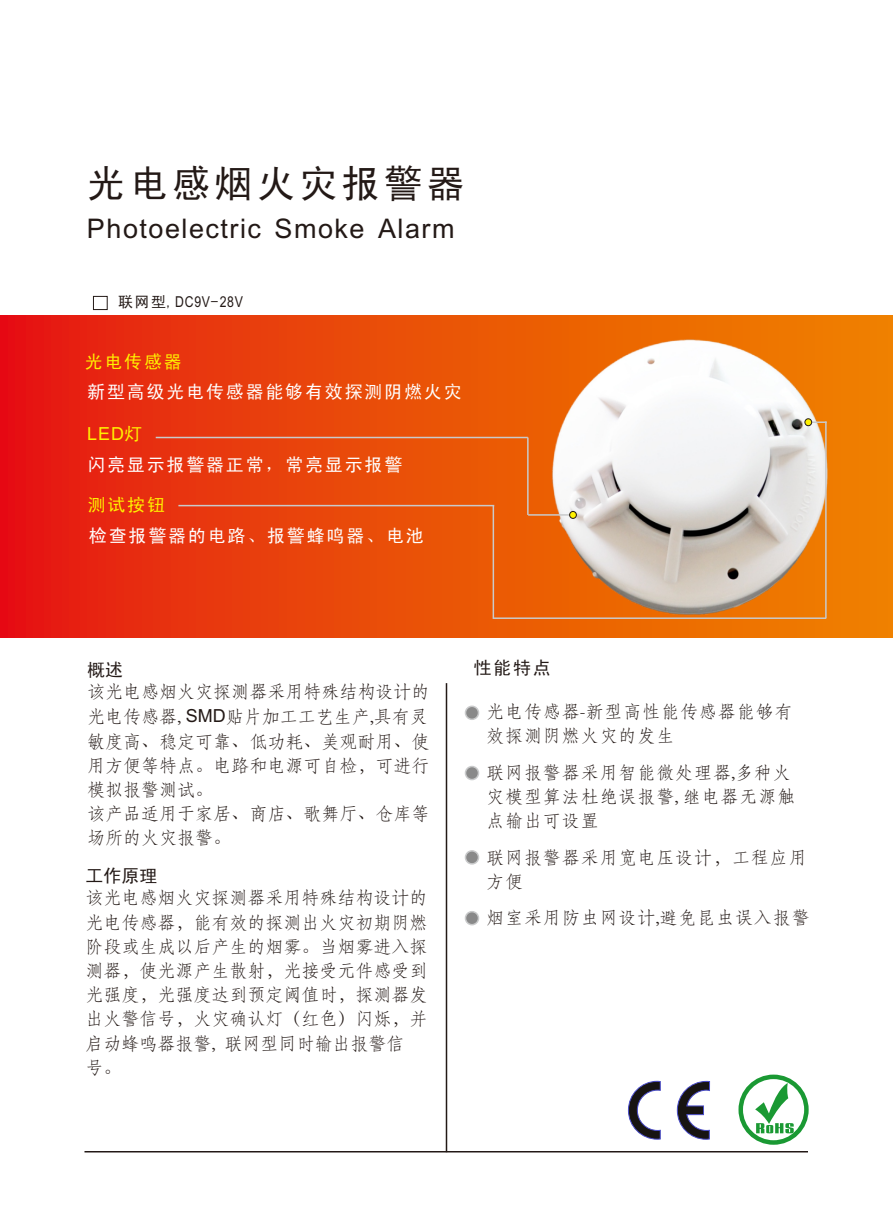
<style>
.page{position:relative;width:893px;height:1212px;background:#fff}
.page>*{position:absolute;margin:0;border:0;box-sizing:border-box;transform-origin:0 0}
.t1{font:38.55px "Sim Hei";letter-spacing:.1em;color:#231916}
.t2{font:27px "Arial";letter-spacing:.055em;color:#231916}
.t3{font:18px/24.2px "ST Fangsong";color:#231916}
.t4{font:18px/24.2px "ST Fangsong";letter-spacing:.05em;color:#231916}
.t5{font:18px "Sim Hei";letter-spacing:.1em;color:#fff}
.t6{font:18px "Sim Hei";color:#231916}
.t7{font:18px "Sim Hei";letter-spacing:.1em;color:#fff100}
.t8{font:18px "Arial";color:#fff100}
.t9{font:15px "Arial Narrow";letter-spacing:.045em;color:#231916}
.s1{font-family:"Sim Hei"}
.s2{font-family:"Arial"}
</style>
<div class="page">
<svg style="left:0;top:316px;width:893px;height:321px;background:#e9460a"></svg>
<img style="left:541px;top:330px;width:292px;height:293px">
<svg style="left:93px;top:296px;width:15px;height:14px"></svg>
<hr style="left:446px;top:683px;width:1px;height:469px;background:#231916">
<hr style="left:84px;top:1151px;width:724px;height:1px;background:#231916">
<hr style="left:178px;top:505px;width:316px;height:1px;background:#c9cacb">
<hr style="left:527px;top:437px;width:2px;height:78px;background:#c9cacb">
<hr style="left:156px;top:437px;width:372px;height:1px;background:#c9cacb">
<hr style="left:493px;top:617px;width:333px;height:2px;background:#c9cacb">
<hr style="left:493px;top:506px;width:1px;height:113px;background:#c9cacb">
<div style="left:465px;top:705px;width:14px;height:15px;background:#898989;border:2px solid #c9cacb;border-radius:50%"></div>
<div style="left:465px;top:766px;width:14px;height:14px;background:#898989;border:2px solid #c9cacb;border-radius:50%"></div>
<div style="left:465px;top:911px;width:14px;height:14px;background:#898989;border:2px solid #c9cacb;border-radius:50%"></div>
<div style="left:465px;top:850px;width:14px;height:15px;background:#898989;border:2px solid #c9cacb;border-radius:50%"></div>
<hr style="left:528px;top:514px;width:45px;height:2px;background:#c9cacb">
<div style="left:569px;top:511px;width:8px;height:8px;background:#fff100;border:1px solid #231916;border-radius:50%"></div>
<hr style="left:825px;top:421px;width:2px;height:197px;background:#c9cacb">
<svg style="left:812px;top:421px;width:15px;height:2px"></svg>
<div style="left:804px;top:418px;width:8px;height:8px;background:#fff100;border:1px solid #231916;border-radius:50%"></div>
<div style="left:738px;top:1074px;width:71px;height:71px;border:4px solid #1a9933;border-radius:50%"></div>
<svg style="left:755px;top:1083px;width:39px;height:50px"></svg>
<svg style="left:677px;top:1081px;width:33px;height:59px"></svg>
<svg style="left:628px;top:1081px;width:33px;height:58px"></svg>
<h1 class="t1" style="left:87px;top:164px;width:379px">光电感烟火灾报警器</h1>
<h2 class="t2" style="left:87px;top:218px;width:369px">Photoelectric Smoke Alarm</h2>
<p class="t9" style="left:118px;top:296px;width:126px"><span class="s1">联网型,</span>DC9V<span class="s1">-</span>28V</p>
<p class="t7" style="left:85px;top:352px;width:99px">光电传感器</p>
<p class="t5" style="left:87px;top:383px;width:376px">新型高级光电传感器能够有效探测阴燃火灾</p>
<p class="t8" style="left:87px;top:427px;width:57px">LED<span class="s1">灯</span></p>
<p class="t5" style="left:87px;top:456px;width:316px">闪亮显示报警器正常，常亮显示报警</p>
<p class="t7" style="left:88px;top:496px;width:79px">测试按钮</p>
<p class="t5" style="left:89px;top:526px;width:336px">检查报警器的电路、报警蜂鸣器、电池</p>
<p class="t6" style="left:87px;top:660px;width:38px">概述</p>
<p class="t3" style="left:87px;top:680px;width:344px">该光电感烟火灾探测器采用特殊结构设计的光电传感器, <span class="s2">SMD</span>贴片加工工艺生产,具有灵敏度高、稳定可靠、低功耗、美观耐用、使用方便等特点。电路和电源可自检，可进行模拟报警测试。<br>该产品适用于家居、商店、歌舞厅、仓库等场所的火灾报警。</p>
<p class="t6" style="left:85px;top:866px;width:73px">工作原理</p>
<p class="t3" style="left:85px;top:886px;width:343px">该光电感烟火灾探测器采用特殊结构设计的光电传感器，能有效的探测出火灾初期阴燃阶段或生成以后产生的烟雾。当烟雾进入探测器，使光源产生散射，光接受元件感受到光强度，光强度达到预定阈值时，探测器发出火警信号，火灾确认灯（红色）闪烁，并启动蜂鸣器报警, 联网型同时输出报警信<br>号。</p>
<p class="t6" style="left:473px;top:658px;width:79px">性能特点</p>
<p class="t4" style="left:486px;top:699px;width:308px">光电传感器-新型高性能传感器能够有效探测阴燃火灾的发生</p>
<p class="t4" style="left:486px;top:760px;width:311px">联网报警器采用智能微处理器,多种火灾模型算法杜绝误报警, 继电器无源触点输出可设置</p>
<p class="t4" style="left:486px;top:845px;width:322px">联网报警器采用宽电压设计，工程应用方便</p>
<p class="t4" style="left:486px;top:905px;width:325px">烟室采用防虫网设计,避免昆虫误入报警</p>
</div>
